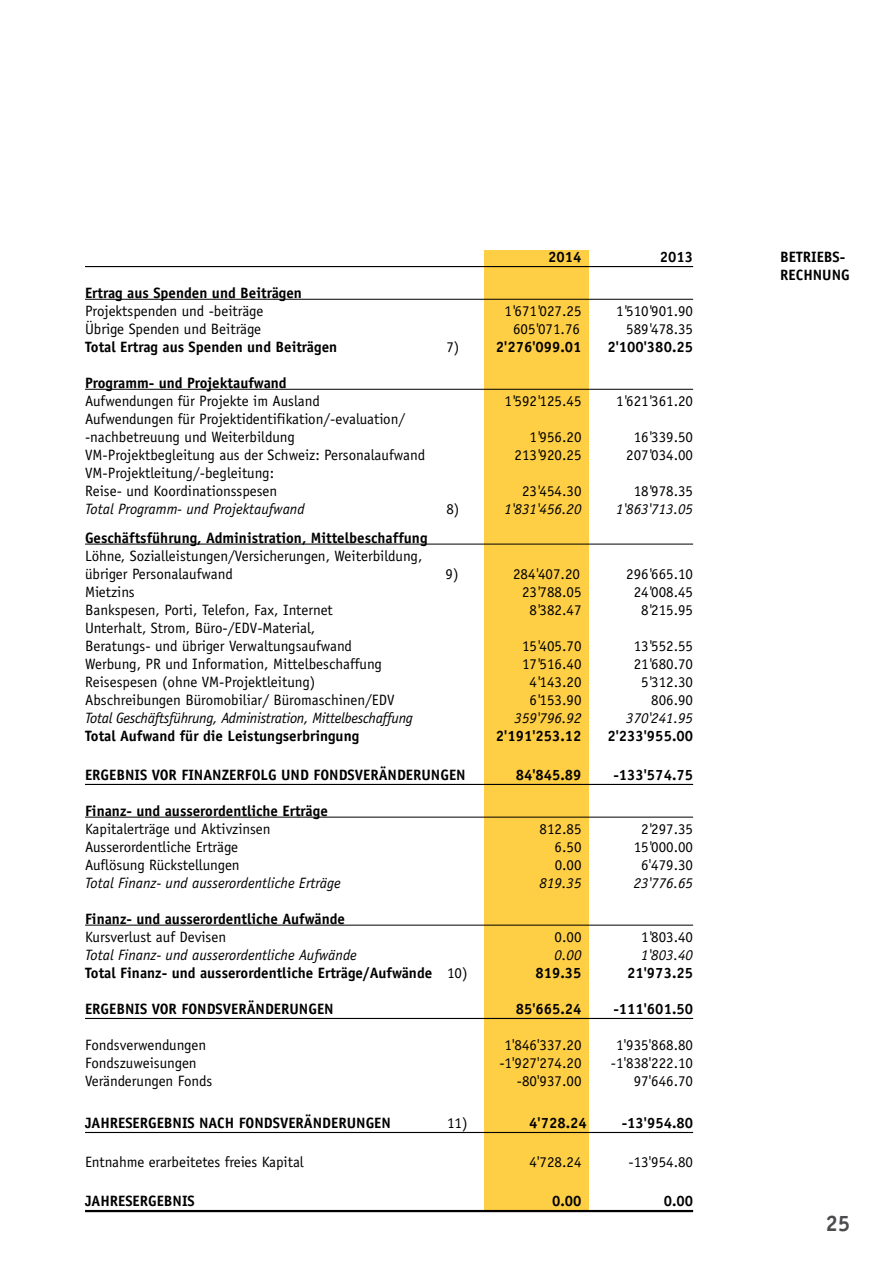
<style>
.page{position:relative;width:893px;height:1263px;background:#fff}
.page>*{position:absolute;margin:0;border:0;box-sizing:border-box;transform-origin:0 0}
.t1{font:700 22.5px "Officina Sans Std";color:#4b4b4d}
.t2{font:15px/18px "Officina Sans Std";color:#000}
.t3{font:700 15px/18px "Officina Sans Std";color:#000}
.t4{font:italic 15px "Officina Sans Std";color:#000}
.t5{font:italic 15px "Officina Sans Std";letter-spacing:-.02em;color:#000}
.s1{font-style:italic}
.s2{font-weight:400}
</style>
<div class="page">
<div style="left:485px;top:251px;width:104px;height:959px;background:#fece44"></div>
<hr style="left:85px;top:266px;width:608px;height:1px;background:#000">
<hr style="left:85px;top:299px;width:608px;height:1px;background:#000">
<hr style="left:85px;top:389px;width:608px;height:1px;background:#000">
<hr style="left:85px;top:544px;width:608px;height:1px;background:#000">
<hr style="left:85px;top:784px;width:608px;height:1px;background:#000">
<hr style="left:85px;top:817px;width:608px;height:1px;background:#000">
<hr style="left:85px;top:925px;width:608px;height:1px;background:#000">
<hr style="left:85px;top:1018px;width:608px;height:1px;background:#000">
<hr style="left:85px;top:1132px;width:608px;height:1px;background:#000">
<hr style="left:85px;top:1210px;width:608px;height:2px;background:#000">
<p class="t3" style="left:548px;top:247px;width:35px">2014</p>
<p class="t3" style="left:660px;top:247px;width:35px">2013</p>
<p class="t3" style="left:85px;top:283px;width:218px">Ertrag aus Spenden und Beiträgen</p>
<p class="t2" style="left:85px;top:302px;width:180px">Projektspenden und -beiträge</p>
<p class="t2" style="left:505px;top:302px;width:78px">1<span class="s1">'</span>671<span class="s1">'</span>027.25</p>
<p class="t2" style="left:616px;top:302px;width:78px">1<span class="s1">'</span>510<span class="s1">'</span>901.90</p>
<p class="t2" style="left:85px;top:320px;width:178px">Übrige Spenden und Beiträge</p>
<p class="t2" style="left:513px;top:320px;width:68px">605<span class="s1">'</span>071.76</p>
<p class="t2" style="left:626px;top:320px;width:68px">589<span class="s1">'</span>478.35</p>
<p class="t3" style="left:85px;top:337px;width:254px">Total Ertrag aus Spenden und Beiträgen</p>
<p class="t2" style="left:446px;top:338px;width:15px">7)</p>
<p class="t3" style="left:496px;top:337px;width:87px">2'276'099.01</p>
<p class="t3" style="left:607px;top:337px;width:87px">2'100'380.25</p>
<p class="t3" style="left:85px;top:373px;width:203px">Programm- und Projektaufwand</p>
<p class="t2" style="left:85px;top:392px;width:236px">Aufwendungen für Projekte im Ausland</p>
<p class="t2" style="left:505px;top:392px;width:78px">1<span class="s1">'</span>592<span class="s1">'</span>125.45</p>
<p class="t2" style="left:616px;top:392px;width:78px">1<span class="s1">'</span>621<span class="s1">'</span>361.20</p>
<p class="t2" style="left:85px;top:410px;width:322px">Aufwendungen für Projektidentifikation/-evaluation/ -nachbetreuung und Weiterbildung</p>
<p class="t2" style="left:530px;top:428px;width:53px">1<span class="s1">'</span>956.20</p>
<p class="t2" style="left:634px;top:428px;width:61px">16<span class="s1">'</span>339.50</p>
<p class="t2" style="left:85px;top:446px;width:342px">VM-Projektbegleitung aus der Schweiz: Personalaufwand</p>
<p class="t2" style="left:515px;top:446px;width:68px">213<span class="s1">'</span>920.25</p>
<p class="t2" style="left:626px;top:446px;width:68px">207<span class="s1">'</span>034.00</p>
<p class="t2" style="left:85px;top:464px;width:194px">VM-Projektleitung/-begleitung:<br>Reise- und Koordinationsspesen</p>
<p class="t2" style="left:522px;top:482px;width:61px">23<span class="s1">'</span>454.30</p>
<p class="t2" style="left:634px;top:482px;width:61px">18<span class="s1">'</span>978.35</p>
<p class="t4" style="left:85px;top:500px;width:221px">Total Programm- und Projektaufwand</p>
<p class="t2" style="left:446px;top:500px;width:15px">8)</p>
<p class="t4" style="left:505px;top:500px;width:78px">1'831'456.20</p>
<p class="t4" style="left:616px;top:500px;width:78px">1'863'713.05</p>
<p class="t3" style="left:85px;top:528px;width:344px">Geschäftsführung, Administration, Mittelbeschaffung</p>
<p class="t2" style="left:85px;top:546px;width:339px">Löhne, Sozialleistungen/Versicherungen, Weiterbildung, übriger Personalaufwand</p>
<p class="t2" style="left:445px;top:564px;width:15px">9)</p>
<p class="t2" style="left:513px;top:564px;width:68px">284<span class="s1">'</span>407.20</p>
<p class="t2" style="left:626px;top:564px;width:68px">296<span class="s1">'</span>665.10</p>
<p class="t2" style="left:85px;top:582px;width:51px">Mietzins</p>
<p class="t2" style="left:522px;top:582px;width:61px">23<span class="s1">'</span>788.05</p>
<p class="t2" style="left:634px;top:582px;width:61px">24<span class="s1">'</span>008.45</p>
<p class="t2" style="left:85px;top:600px;width:249px">Bankspesen, Porti, Telefon, Fax, Internet</p>
<p class="t2" style="left:530px;top:600px;width:53px">8<span class="s1">'</span>382.47</p>
<p class="t2" style="left:641px;top:600px;width:53px">8<span class="s1">'</span>215.95</p>
<p class="t2" style="left:85px;top:618px;width:269px">Unterhalt, Strom, Büro-/EDV-Material,<br>Beratungs- und übriger Verwaltungsaufwand</p>
<p class="t2" style="left:522px;top:636px;width:61px">15<span class="s1">'</span>405.70</p>
<p class="t2" style="left:634px;top:636px;width:61px">13<span class="s1">'</span>552.55</p>
<p class="t2" style="left:85px;top:654px;width:299px">Werbung, PR und Information, Mittelbeschaffung</p>
<p class="t2" style="left:522px;top:654px;width:61px">17<span class="s1">'</span>516.40</p>
<p class="t2" style="left:634px;top:654px;width:61px">21<span class="s1">'</span>680.70</p>
<p class="t2" style="left:85px;top:672px;width:232px">Reisespesen (ohne VM-Projektleitung)</p>
<p class="t2" style="left:530px;top:672px;width:53px">4<span class="s1">'</span>143.20</p>
<p class="t2" style="left:641px;top:672px;width:53px">5<span class="s1">'</span>312.30</p>
<p class="t2" style="left:85px;top:690px;width:311px">Abschreibungen Büromobiliar/ Büromaschinen/EDV</p>
<p class="t2" style="left:530px;top:690px;width:53px">6<span class="s1">'</span>153.90</p>
<p class="t2" style="left:651px;top:690px;width:43px">806.90</p>
<p class="t5" style="left:85px;top:709px;width:329px">Total Geschäftsführung, Administration, Mittelbeschaffung</p>
<p class="t4" style="left:515px;top:709px;width:68px">359'796.92</p>
<p class="t4" style="left:626px;top:709px;width:68px">370'241.95</p>
<p class="t3" style="left:85px;top:726px;width:276px">Total Aufwand für die Leistungserbringung</p>
<p class="t3" style="left:496px;top:726px;width:87px">2'191'253.12</p>
<p class="t3" style="left:607px;top:726px;width:87px">2'233'955.00</p>
<p class="t3" style="left:85px;top:765px;width:382px">ERGEBNIS VOR FINANZERFOLG UND FONDSVERÄNDERUNGEN</p>
<p class="t3" style="left:516px;top:765px;width:67px">84'845.89</p>
<p class="t3" style="left:613px;top:765px;width:81px">-133'574.75</p>
<p class="t3" style="left:85px;top:801px;width:244px">Finanz- und ausserordentliche Erträge</p>
<p class="t2" style="left:85px;top:819px;width:187px">Kapitalerträge und Aktivzinsen</p>
<p class="t2" style="left:540px;top:819px;width:43px">812.85</p>
<p class="t2" style="left:641px;top:819px;width:53px">2<span class="s1">'</span>297.35</p>
<p class="t2" style="left:85px;top:837px;width:155px">Ausserordentliche Erträge</p>
<p class="t2" style="left:555px;top:837px;width:28px">6.50</p>
<p class="t2" style="left:634px;top:837px;width:61px">15<span class="s1">'</span>000.00</p>
<p class="t2" style="left:85px;top:855px;width:156px">Auflösung Rückstellungen</p>
<p class="t2" style="left:555px;top:855px;width:28px">0.00</p>
<p class="t2" style="left:641px;top:855px;width:53px">6'479.30</p>
<p class="t4" style="left:85px;top:874px;width:257px">Total Finanz- und ausserordentliche Erträge</p>
<p class="t4" style="left:540px;top:874px;width:43px">819.35</p>
<p class="t4" style="left:634px;top:874px;width:61px">23'776.65</p>
<p class="t3" style="left:85px;top:909px;width:262px">Finanz- und ausserordentliche Aufwände</p>
<p class="t2" style="left:85px;top:927px;width:143px">Kursverlust auf Devisen</p>
<p class="t2" style="left:555px;top:927px;width:28px">0.00</p>
<p class="t2" style="left:641px;top:927px;width:53px">1<span class="s1">'</span>803.40</p>
<p class="t4" style="left:85px;top:946px;width:273px">Total Finanz- und ausserordentliche Aufwände</p>
<p class="t4" style="left:555px;top:946px;width:28px">0.00</p>
<p class="t4" style="left:641px;top:946px;width:53px">1'803.40</p>
<p class="t3" style="left:85px;top:963px;width:384px">Total Finanz- und ausserordentliche Erträge/Aufwände <span class="s2">10)</span></p>
<p class="t3" style="left:535px;top:963px;width:48px">819.35</p>
<p class="t3" style="left:627px;top:963px;width:67px">21'973.25</p>
<p class="t3" style="left:85px;top:999px;width:250px">ERGEBNIS VOR FONDSVERÄNDERUNGEN</p>
<p class="t3" style="left:516px;top:999px;width:67px">85'665.24</p>
<p class="t3" style="left:613px;top:999px;width:81px">-111'601.50</p>
<p class="t2" style="left:85px;top:1035px;width:123px">Fondsverwendungen</p>
<p class="t2" style="left:505px;top:1035px;width:78px">1'846'337.20</p>
<p class="t2" style="left:616px;top:1035px;width:78px">1'935'868.80</p>
<p class="t2" style="left:85px;top:1053px;width:113px">Fondszuweisungen</p>
<p class="t2" style="left:499px;top:1053px;width:84px">-1'927'274.20</p>
<p class="t2" style="left:611px;top:1053px;width:84px">-1'838'222.10</p>
<p class="t2" style="left:85px;top:1071px;width:129px">Veränderungen Fonds</p>
<p class="t2" style="left:517px;top:1071px;width:66px">-80'937.00</p>
<p class="t2" style="left:634px;top:1071px;width:61px">97'646.70</p>
<p class="t3" style="left:85px;top:1113px;width:307px">JAHRESERGEBNIS NACH FONDSVERÄNDERUNGEN</p>
<p class="t2" style="left:447px;top:1113px;width:22px">11)</p>
<p class="t3" style="left:529px;top:1113px;width:59px">4'728.24</p>
<p class="t3" style="left:622px;top:1113px;width:73px">-13'954.80</p>
<p class="t2" style="left:85px;top:1152px;width:220px">Entnahme erarbeitetes freies Kapital</p>
<p class="t2" style="left:530px;top:1152px;width:53px">4'728.24</p>
<p class="t2" style="left:628px;top:1152px;width:66px">-13'954.80</p>
<p class="t3" style="left:85px;top:1191px;width:111px">JAHRESERGEBNIS</p>
<p class="t3" style="left:552px;top:1191px;width:31px">0.00</p>
<p class="t3" style="left:664px;top:1191px;width:31px">0.00</p>
<p class="t3" style="left:780px;top:247px;width:71px">BETRIEBS-<br>RECHNUNG</p>
<h1 class="t1" style="left:825px;top:1209px;width:27px">25</h1>
</div>
